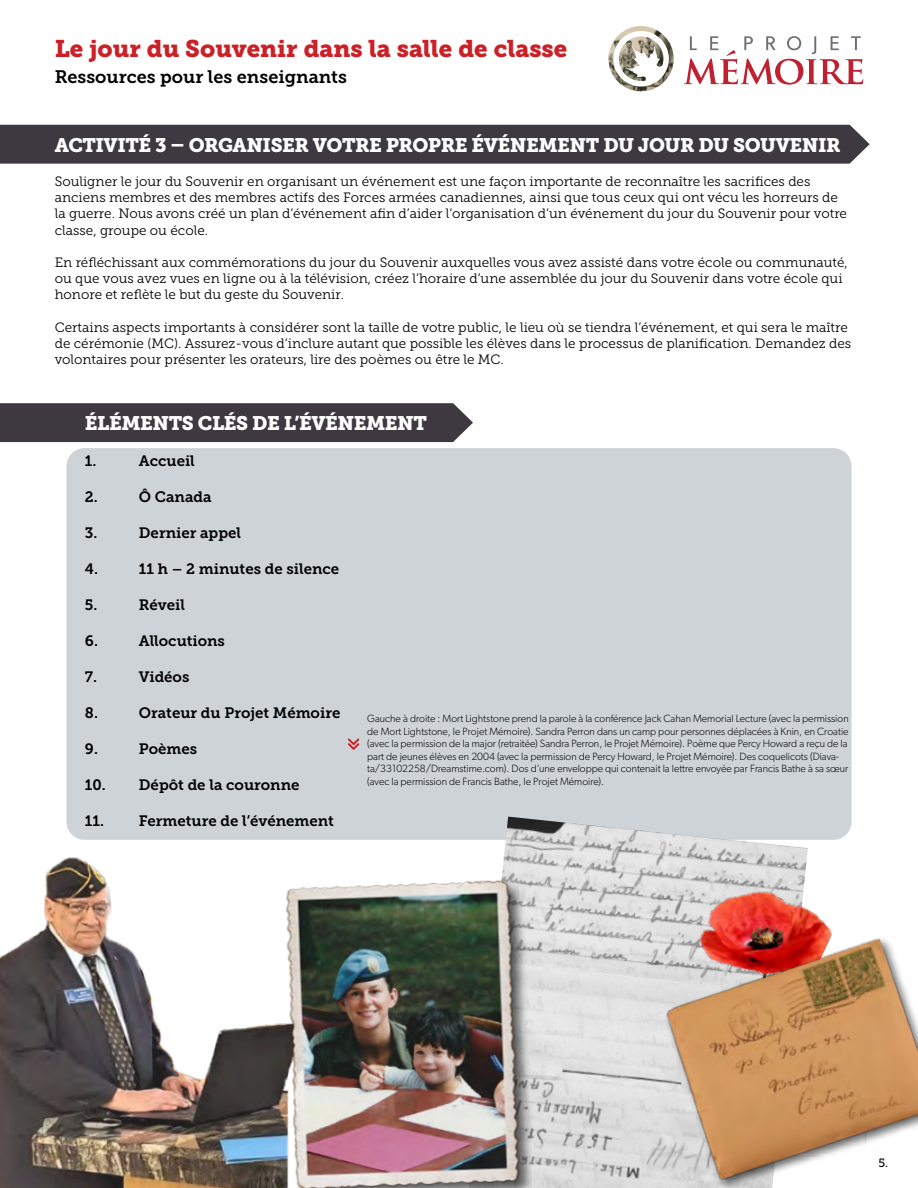
<style>
.page{position:relative;width:918px;height:1188px;background:#fff}
.page>*{position:absolute;margin:0;border:0;box-sizing:border-box;transform-origin:0 0}
.t1{font:24px "Museo Slab 900";color:#cc2027}
.t2{font:19.5px "Museo Slab 900";letter-spacing:-.025em;color:#fff}
.t3{font:18px "Museo Slab 700";color:#000}
.t4{font:15px "Museo Slab 700";color:#000}
.t5{font:13.5px/16.2px "Museo Slab 300";color:#000}
.t6{font:12px "Museo Slab 500";color:#000}
.t7{font:300 10.5px/12.6px "Gibson";color:#000}
</style>
<div class="page">
<div style="left:66px;top:448px;width:786px;height:392px;background:#ced3d8;border-radius:18px"></div>
<div style="left:0;top:125px;width:870px;height:39px;background:#3e3940"></div>
<div style="left:0;top:403px;width:473px;height:39px;background:#3e3940"></div>
<img style="left:608px;top:26px;width:66px;height:65px">
<svg style="left:684px;top:36px;width:179px;height:49px"></svg>
<img style="left:0;top:857px;width:274px;height:331px">
<img style="left:502px;top:817px;width:160px;height:371px">
<img style="left:610px;top:834px;width:235px;height:56px">
<img style="left:598px;top:890px;width:320px;height:298px">
<img style="left:274px;top:871px;width:257px;height:317px">
<svg style="left:348px;top:738px;width:12px;height:12px"></svg>
<h1 class="t1" style="left:55px;top:35px;width:514px">Le jour du Souvenir dans la salle de classe</h1>
<h3 class="t3" style="left:55px;top:67px;width:294px">Ressources pour les enseignants</h3>
<h2 class="t2" style="left:55px;top:134px;width:787px">ACTIVITÉ 3 – ORGANISER VOTRE PROPRE ÉVÉNEMENT DU JOUR DU SOUVENIR</h2>
<p class="t5" style="left:55px;top:173px;width:794px">Souligner le jour du Souvenir en organisant un événement est une façon importante de reconnaître les sacrifices des anciens membres et des membres actifs des Forces armées canadiennes, ainsi que tous ceux qui ont vécu les horreurs de la guerre. Nous avons créé un plan d’événement afin d’aider l’organisation d’un événement du jour du Souvenir pour votre classe, groupe ou école.</p>
<p class="t5" style="left:55px;top:254px;width:795px">En réfléchissant aux commémorations du jour du Souvenir auxquelles vous avez assisté dans votre école ou communauté, ou que vous avez vues en ligne ou à la télévision, créez l’horaire d’une assemblée du jour du Souvenir dans votre école qui honore et reflète le but du geste du Souvenir.</p>
<p class="t5" style="left:55px;top:319px;width:798px">Certains aspects importants à considérer sont la taille de votre public, le lieu où se tiendra l’événement, et qui sera le maître de cérémonie (MC). Assurez-vous d’inclure autant que possible les élèves dans le processus de planification. Demandez des volontaires pour présenter les orateurs, lire des poèmes ou être le MC.</p>
<h2 class="t2" style="left:85px;top:412px;width:344px">ÉLÉMENTS CLÉS DE L’ÉVÉNEMENT</h2>
<p class="t4" style="left:85px;top:453px;width:13px">1.</p>
<p class="t4" style="left:139px;top:453px;width:57px">Accueil</p>
<p class="t4" style="left:85px;top:489px;width:14px">2.</p>
<p class="t4" style="left:139px;top:489px;width:74px">Ô Canada</p>
<p class="t4" style="left:85px;top:525px;width:14px">3.</p>
<p class="t4" style="left:139px;top:525px;width:104px">Dernier appel</p>
<p class="t4" style="left:85px;top:561px;width:15px">4.</p>
<p class="t4" style="left:139px;top:561px;width:202px">11 h – 2 minutes de silence</p>
<p class="t4" style="left:85px;top:597px;width:14px">5.</p>
<p class="t4" style="left:139px;top:597px;width:48px">Réveil</p>
<p class="t4" style="left:85px;top:633px;width:15px">6.</p>
<p class="t4" style="left:139px;top:633px;width:88px">Allocutions</p>
<p class="t4" style="left:85px;top:669px;width:14px">7.</p>
<p class="t4" style="left:139px;top:669px;width:52px">Vidéos</p>
<p class="t4" style="left:85px;top:705px;width:15px">8.</p>
<p class="t4" style="left:139px;top:705px;width:203px">Orateur du Projet Mémoire</p>
<p class="t4" style="left:85px;top:741px;width:15px">9.</p>
<p class="t4" style="left:139px;top:741px;width:60px">Poèmes</p>
<p class="t4" style="left:85px;top:777px;width:216px">10. Dépôt de la couronne</p>
<p class="t4" style="left:85px;top:813px;width:251px">11. Fermeture de l’événement</p>
<p class="t7" style="left:367px;top:712px;width:483px">Gauche à droite : Mort Lightstone prend la parole à la conférence Jack Cahan Memorial Lecture (avec la permission de Mort Lightstone, le Projet Mémoire). Sandra Perron dans un camp pour personnes déplacées à Knin, en Croatie (avec la permission de la major (retraitée) Sandra Perron, le Projet Mémoire). Poème que Percy Howard a reçu de la part de jeunes élèves en 2004 (avec la permission de Percy Howard, le Projet Mémoire). Des coquelicots (Diava&shy;ta/33102258/Dreamstime.com). Dos d’une enveloppe qui contenait la lettre envoyée par Francis Bathe à sa sœur (avec la permission de Francis Bathe, le Projet Mémoire).</p>
<p class="t6" style="left:879px;top:1156px;width:11px">5.</p>
</div>
